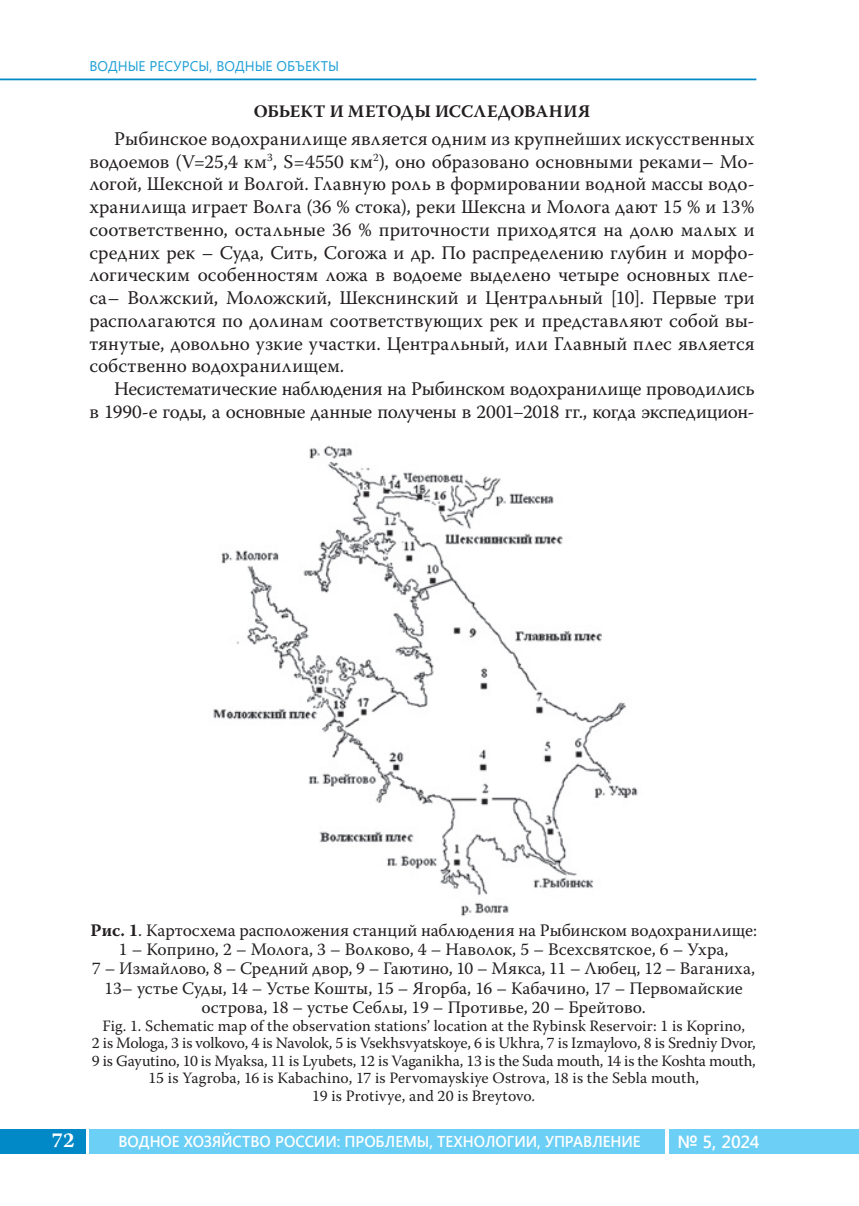
<style>
.page{position:relative;width:859px;height:1206px;background:#fff}
.page>*{position:absolute;margin:0;border:0;box-sizing:border-box;transform-origin:0 0}
.t1{font:700 21px "Warnock Pro";color:#fff}
.t2{font:19.25px "Warnock Pro";color:#231f20}
.t3{font:19.25px "Warnock Pro";letter-spacing:-.025em;color:#231f20}
.t4{font:17.5px/19.2px "Warnock Pro";color:#231f20;text-align:center}
.t5{font:700 17.5px "Warnock Pro";letter-spacing:.005em;color:#231f20}
.t6{font:600 17.5px "Segoe UI";color:#fff}
.t7{font:15.75px/17.5px "Warnock Pro";color:#231f20;text-align:center}
.t8{font:600 15.75px "Segoe UI";letter-spacing:-.005em;color:#fff;scale:.95 1}
.t9{font:14px "Segoe UI";color:#1fa0d5}
.s1{font-weight:700}
</style>
<div class="page">
<div style="left:89px;top:1128px;width:576px;height:25px;background:#6bcff6"></div>
<div style="left:0;top:1128px;width:86px;height:25px;background:#0088c7"></div>
<div style="left:669px;top:1128px;width:189px;height:25px;background:#6bcff6"></div>
<hr style="left:0;top:79px;width:756px;height:1px;background:#0088c7">
<img style="left:213px;top:445px;width:425px;height:472px">
<p class="t9" style="left:89px;top:56px;width:251px">ВОДНЫЕ РЕСУРСЫ, ВОДНЫЕ ОБЪЕКТЫ</p>
<p class="t5" style="left:254px;top:104px;width:338px">ОБЬЕКТ И МЕТОДЫ ИССЛЕДОВАНИЯ</p>
<p class="t2" style="left:114px;top:131px;width:641px">Рыбинское водохранилище является одним из крупнейших искусственных</p>
<p class="t2" style="left:89px;top:154px;width:666px">водоемов (V=25,4 км<sup>3</sup>, S=4550 км<sup>2</sup>), оно образовано основными реками – Мо-</p>
<p class="t2" style="left:89px;top:176px;width:666px">логой, Шексной и Волгой. Главную роль в формировании водной массы водо-</p>
<p class="t2" style="left:89px;top:199px;width:666px">хранилища играет Волга (36 % стока), реки Шексна и Молога дают 15 % и 13 %</p>
<p class="t2" style="left:89px;top:222px;width:666px">соответственно, остальные 36 % приточности приходятся на долю малых и</p>
<p class="t2" style="left:89px;top:245px;width:666px">средних рек – Суда, Сить, Согожа и др. По распределению глубин и морфо-</p>
<p class="t2" style="left:89px;top:267px;width:666px">логическим особенностям ложа в водоеме выделено четыре основных пле-</p>
<p class="t2" style="left:89px;top:290px;width:666px">са – Волжский, Моложский, Шекснинский и Центральный [10]. Первые три</p>
<p class="t2" style="left:89px;top:313px;width:666px">располагаются по долинам соответствующих рек и представляют собой вы-</p>
<p class="t2" style="left:89px;top:336px;width:666px">тянутые, довольно узкие участки. Центральный, или Главный плес является</p>
<p class="t2" style="left:89px;top:358px;width:256px">собственно водохранилищем.</p>
<p class="t2" style="left:114px;top:381px;width:641px">Несистематические наблюдения на Рыбинском водохранилище проводились</p>
<p class="t3" style="left:89px;top:404px;width:666px">в 1990-е годы, а основные данные получены в 2001−2018 гг., когда экспедицион-</p>
<p class="t4" style="left:90px;top:922px;width:667px"><span class="s1">Рис. 1</span>. Картосхема расположения станций наблюдения на Рыбинском водохранилище:<br>1 – Коприно, 2 – Молога, 3 – Волково, 4 – Наволок, 5 – Всехсвятское, 6 – Ухра,<br>7 – Измайлово, 8 – Средний двор, 9 – Гаютино, 10 – Мякса, 11 – Любец, 12 – Ваганиха, 13– устье Суды, 14 – Устье Кошты, 15 – Ягорба, 16 – Кабачино, 17 – Первомайские острова, 18 – устье Себлы, 19 – Противье, 20 – Брейтово.</p>
<p class="t7" style="left:92px;top:1018px;width:665px">Fig. 1. Schematic map of the observation stations’ location at the Rybinsk Reservoir: 1 is Koprino,<br>2 is Mologa, 3 is volkovo, 4 is Navolok, 5 is Vsekhsvyatskoye, 6 is Ukhra, 7 is Izmaylovo, 8 is Sredniy Dvor, 9 is Gayutino, 10 is Myaksa, 11 is Lyubets, 12 is Vaganikha, 13 is the Suda mouth, 14 is the Koshta mouth, 15 is Yagroba, 16 is Kabachino, 17 is Pervomayskiye Ostrova, 18 is the Sebla mouth,<br>19 is Protivye, and 20 is Breytovo.</p>
<p class="t1" style="left:52px;top:1132px;width:24px">72</p>
<p class="t8" style="left:118px;top:1129px;width:551px">ВОДНОЕ ХОЗЯЙСТВО РОССИИ: ПРОБЛЕМЫ, ТЕХНОЛОГИИ, УПРАВЛЕНИЕ</p>
<p class="t6" style="left:677px;top:1128px;width:84px">№ 5, 2024</p>
</div>
